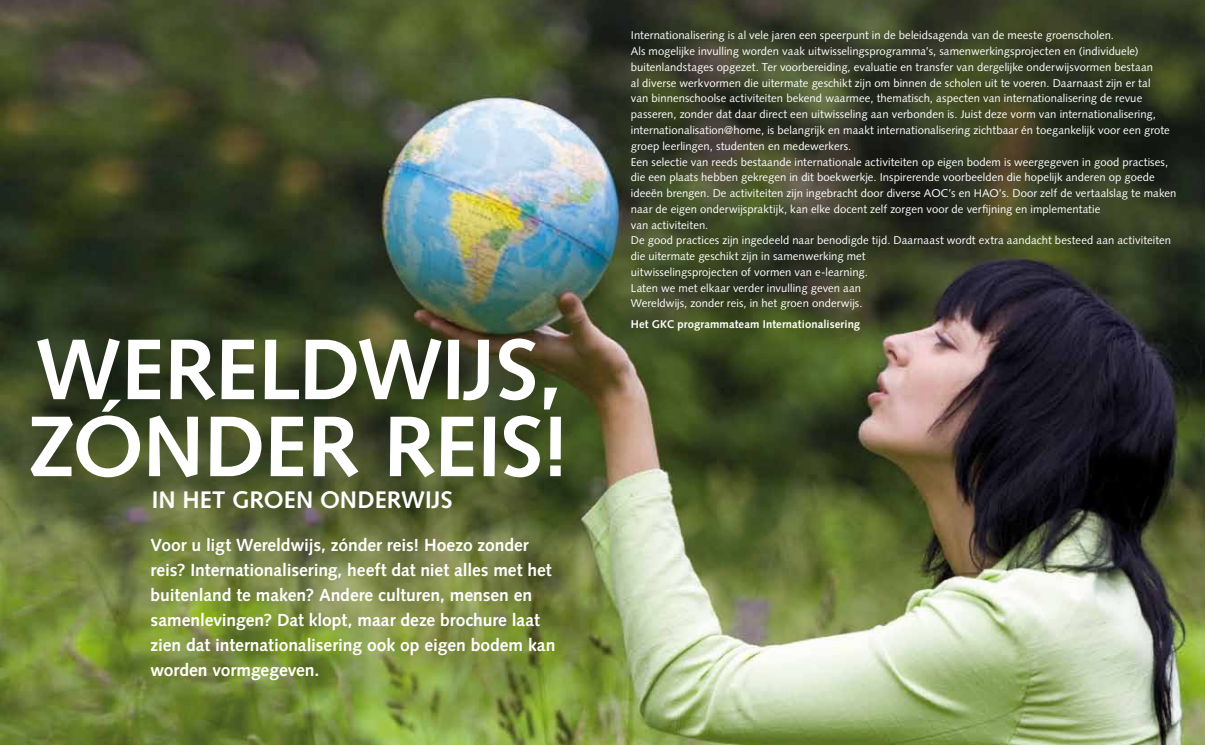
<style>
.page{position:relative;width:1205px;height:745px;background:#fff}
.page>*{position:absolute;margin:0;border:0;box-sizing:border-box;transform-origin:0 0}
.t1{font:700 85.88px/76.9px "Syntax LT Std";letter-spacing:-.015em;color:#fff}
.t2{font:700 24px "Syntax LT Std";letter-spacing:.005em;color:#fff}
.t3{font:700 17.5px/25px "Syntax LT Std";letter-spacing:-.005em;color:#fff}
.t4{font:11.25px/15.8px "Syntax LT Std";letter-spacing:.005em;color:#fff}
.t5{font:700 11.25px "Syntax LT Std";letter-spacing:.01em;color:#fff}
</style>
<div class="page">
<img style="left:0;top:0;width:1205px;height:744px">
<h1 class="t1" style="left:28px;top:331px;width:543px">WERELDWIJS,<br>ZÓNDER REIS!</h1>
<h2 class="t2" style="left:152px;top:485px;width:303px">IN HET GROEN ONDERWIJS</h2>
<p class="t3" style="left:151px;top:532px;width:406px">Voor u ligt Wereldwijs, zónder reis! Hoezo zonder reis? Internationalisering, heeft dat niet alles met het buitenland te maken? Andere culturen, mensen en samenlevingen? Dat klopt, maar deze brochure laat zien dat internationalisering ook op eigen bodem kan worden vormgegeven.</p>
<p class="t4" style="left:631px;top:28px;width:547px">Internationalisering is al vele jaren een speerpunt in de beleidsagenda van de meeste groenscholen.<br>Als mogelijke invulling worden vaak uitwisselingsprogramma’s, samenwerkingsprojecten en (individuele) buitenlandstages opgezet. Ter voorbereiding, evaluatie en transfer van dergelijke onderwijsvormen bestaan<br>al diverse werkvormen die uitermate geschikt zijn om binnen de scholen uit te voeren. Daarnaast zijn er tal<br>van binnenschoolse activiteiten bekend waarmee, thematisch, aspecten van internationalisering de revue passeren, zonder dat daar direct een uitwisseling aan verbonden is. Juist deze vorm van internationalisering, internationalisation@home, is belangrijk en maakt internationalisering zichtbaar én toegankelijk voor een grote groep leerlingen, studenten en medewerkers.<br>Een selectie van reeds bestaande internationale activiteiten op eigen bodem is weergegeven in good practises, die een plaats hebben gekregen in dit boekwerkje. Inspirerende voorbeelden die hopelijk anderen op goede ideeën brengen. De activiteiten zijn ingebracht door diverse AOC’s en HAO’s. Door zelf de vertaalslag te maken naar de eigen onderwijspraktijk, kan elke docent zelf zorgen voor de verfijning en implementatie<br>van activiteiten.<br>De good practices zijn ingedeeld naar benodigde tijd. Daarnaast wordt extra aandacht besteed aan activiteiten die uitermate geschikt zijn in samenwerking met<br>uitwisselingsprojecten of vormen van e-learning.<br>Laten we met elkaar verder invulling geven aan<br>Wereldwijs, zonder reis, in het groen onderwijs.</p>
<p class="t5" style="left:631px;top:317px;width:231px">Het GKC programmateam Internationalisering</p>
</div>
